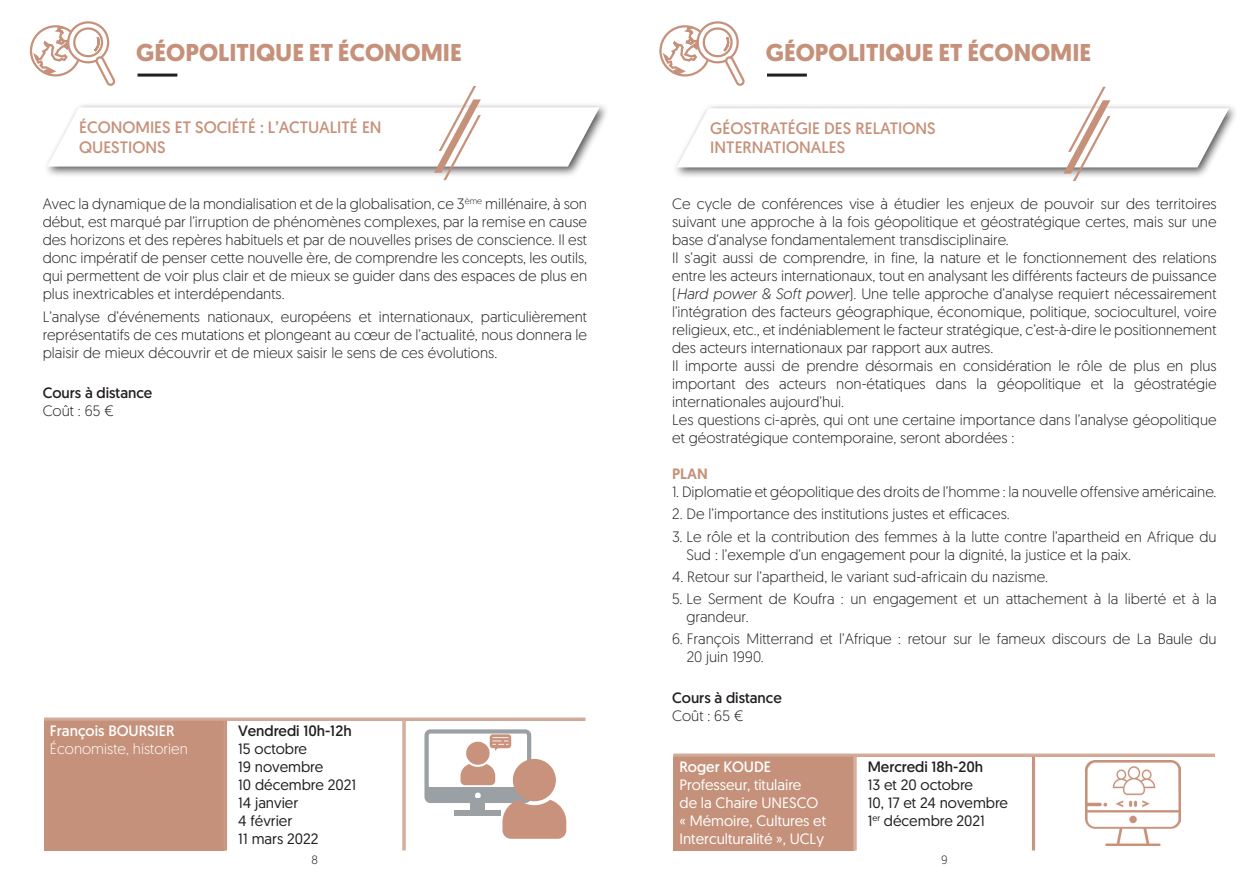
<style>
.page{position:relative;width:1259px;height:893px;background:#fff}
.page>*{position:absolute;margin:0;border:0;box-sizing:border-box;transform-origin:0 0}
.t1{font:700 24.3px "Geomanist";color:#c6917a}
.t2{font:16.5px/19.8px "Geomanist";color:#c6917a}
.t3{font:300 15px/18px "Geomanist";color:#231f20;text-align:justify}
.t4{font:15px "Geomanist";color:#231f20}
.t5{font:15px/18px "Geomanist";color:#fff}
.t6{font:15px "Geomanist";color:#231f20}
.t7{font:15px "Geomanist";color:#fff}
.t8{font:300 15px "Geomanist";color:#fff}
.t9{font:500 15px "Geomanist";color:#c6917a}
.t10{font:300 12px "Geomanist";color:#231f20}
.s1{font-style:italic}
</style>
<div class="page">
<svg style="left:31px;top:21px;width:568px;height:159px"></svg>
<svg style="left:660px;top:21px;width:569px;height:160px"></svg>
<div style="left:44px;top:719px;width:181px;height:131px;background:#c6917a"></div>
<hr style="left:44px;top:718px;width:181px;height:1px;background:#c6917a">
<hr style="left:225px;top:718px;width:179px;height:1px;background:#c6917a">
<hr style="left:225px;top:719px;width:179px;height:1px;background:#c6917a">
<hr style="left:226px;top:720px;width:177px;height:1px;background:#c6917a">
<hr style="left:225px;top:719px;width:1px;height:131px;background:#c6917a">
<hr style="left:226px;top:721px;width:1px;height:129px;background:#c6917a">
<hr style="left:404px;top:718px;width:181px;height:1px;background:#c6917a">
<hr style="left:404px;top:719px;width:181px;height:1px;background:#c6917a">
<hr style="left:405px;top:720px;width:180px;height:1px;background:#c6917a">
<hr style="left:402px;top:721px;width:1px;height:129px;background:#c6917a">
<hr style="left:404px;top:719px;width:1px;height:131px;background:#c6917a">
<hr style="left:405px;top:721px;width:1px;height:129px;background:#c6917a">
<div style="left:673px;top:755px;width:182px;height:95px;background:#c6917a"></div>
<hr style="left:673px;top:754px;width:182px;height:1px;background:#c6917a">
<hr style="left:855px;top:754px;width:178px;height:1px;background:#c6917a">
<hr style="left:855px;top:755px;width:178px;height:1px;background:#c6917a">
<hr style="left:855px;top:756px;width:178px;height:1px;background:#c6917a">
<hr style="left:855px;top:757px;width:1px;height:93px;background:#c6917a">
<hr style="left:1032px;top:757px;width:1px;height:93px;background:#c6917a">
<hr style="left:1033px;top:755px;width:1px;height:95px;background:#c6917a">
<hr style="left:1034px;top:757px;width:1px;height:93px;background:#c6917a">
<hr style="left:1033px;top:754px;width:182px;height:1px;background:#c6917a">
<hr style="left:1033px;top:755px;width:182px;height:1px;background:#c6917a">
<hr style="left:1034px;top:756px;width:181px;height:1px;background:#c6917a">
<img style="left:1085px;top:761px;width:95px;height:85px">
<svg style="left:424px;top:729px;width:142px;height:110px"></svg>
<p class="t1" style="left:136px;top:36px;width:327px">GÉOPOLITIQUE ET ÉCONOMIE</p>
<p class="t1" style="left:765px;top:36px;width:327px">GÉOPOLITIQUE ET ÉCONOMIE</p>
<p class="t2" style="left:79px;top:117px;width:304px">ÉCONOMIES ET SOCIÉTÉ : L’ACTUALITÉ EN<br>QUESTIONS</p>
<p class="t2" style="left:710px;top:118px;width:227px">GÉOSTRATÉGIE DES RELATIONS<br>INTERNATIONALES</p>
<p class="t3" style="left:43px;top:195px;width:546px">Avec la dynamique de la mondialisation et de la globalisation, ce 3<sup>ème</sup> millénaire, à son début, est marqué par l’irruption de phénomènes complexes, par la remise en cause des horizons et des repères habituels et par de nouvelles prises de conscience. Il est donc impératif de penser cette nouvelle ère, de comprendre les concepts, les outils, qui permettent de voir plus clair et de mieux se guider dans des espaces de plus en plus inextricables et interdépendants.</p>
<p class="t3" style="left:43px;top:307px;width:546px">L’analyse d’événements nationaux, européens et internationaux, particulièrement représentatifs de ces mutations et plongeant au cœur de l’actualité, nous donnera le plaisir de mieux découvrir et de mieux saisir le sens de ces évolutions.</p>
<p class="t6" style="left:43px;top:383px;width:111px">Cours à distance</p>
<p class="t3" style="left:43px;top:401px;width:73px">Coût : 65 €</p>
<p class="t7" style="left:50px;top:721px;width:126px">François BOURSIER</p>
<p class="t8" style="left:50px;top:739px;width:139px">Économiste, historien</p>
<p class="t6" style="left:238px;top:721px;width:115px">Vendredi 10h-12h</p>
<p class="t4" style="left:238px;top:739px;width:70px">15 octobre</p>
<p class="t4" style="left:238px;top:757px;width:87px">19 novembre</p>
<p class="t4" style="left:238px;top:775px;width:119px">10 décembre 2021</p>
<p class="t4" style="left:238px;top:793px;width:61px">14 janvier</p>
<p class="t4" style="left:238px;top:811px;width:55px">4 février</p>
<p class="t4" style="left:238px;top:829px;width:82px">11 mars 2022</p>
<p class="t3" style="left:672px;top:194px;width:546px">Ce cycle de conférences vise à étudier les enjeux de pouvoir sur des territoires suivant une approche à la fois géopolitique et géostratégique certes, mais sur une base d’analyse fondamentalement transdisciplinaire.</p>
<p class="t3" style="left:672px;top:248px;width:546px">Il s’agit aussi de comprendre, in fine, la nature et le fonctionnement des relations entre les acteurs internationaux, tout en analysant les différents facteurs de puissance (<span class="s1">Hard power &amp; Soft power</span>). Une telle approche d’analyse requiert nécessairement l’intégration des facteurs géographique, économique, politique, socioculturel, voire religieux, etc., et indéniablement le facteur stratégique, c’est-à-dire le positionnement des acteurs internationaux par rapport aux autres.</p>
<p class="t3" style="left:672px;top:356px;width:546px">Il importe aussi de prendre désormais en considération le rôle de plus en plus important des acteurs non-étatiques dans la géopolitique et la géostratégie internationales aujourd’hui.</p>
<p class="t3" style="left:672px;top:410px;width:546px">Les questions ci-après, qui ont une certaine importance dans l’analyse géopolitique et géostratégique contemporaine, seront abordées :</p>
<p class="t9" style="left:672px;top:464px;width:37px">PLAN</p>
<p class="t3" style="left:672px;top:482px;width:546px">1. Diplomatie et géopolitique des droits de l’homme : la nouvelle offensive américaine.</p>
<p class="t3" style="left:672px;top:505px;width:339px">2. De l’importance des institutions justes et efficaces.</p>
<p class="t3" style="left:686px;top:527px;width:532px;text-indent:-14px">3. Le rôle et la contribution des femmes à la lutte contre l’apartheid en Afrique du<br>Sud : l’exemple d’un engagement pour la dignité, la justice et la paix.</p>
<p class="t3" style="left:672px;top:567px;width:377px">4. Retour sur l’apartheid, le variant sud-africain du nazisme.</p>
<p class="t3" style="left:686px;top:589px;width:532px;text-indent:-14px">5. Le Serment de Koufra : un engagement et un attachement à la liberté et à la grandeur.</p>
<p class="t3" style="left:686px;top:630px;width:531px;text-indent:-15px">6. François Mitterrand et l’Afrique : retour sur le fameux discours de La Baule du<br>20 juin 1990.</p>
<p class="t6" style="left:672px;top:688px;width:111px">Cours à distance</p>
<p class="t3" style="left:672px;top:706px;width:73px">Coût : 65 €</p>
<p class="t7" style="left:679px;top:757px;width:93px">Roger KOUDE</p>
<p class="t5" style="left:679px;top:776px;width:148px">Professeur, titulaire<br>de la Chaire UNESCO « Mémoire, Cultures et<br>Interculturalité », UCLy</p>
<p class="t6" style="left:867px;top:757px;width:117px">Mercredi 18h-20h</p>
<p class="t4" style="left:867px;top:775px;width:107px">13 et 20 octobre</p>
<p class="t4" style="left:867px;top:793px;width:142px">10, 17 et 24 novembre</p>
<p class="t4" style="left:867px;top:811px;width:119px">1<sup>er</sup> décembre 2021</p>
<p class="t10" style="left:312px;top:852px;width:8px">8</p>
<p class="t10" style="left:941px;top:852px;width:8px">9</p>
</div>
